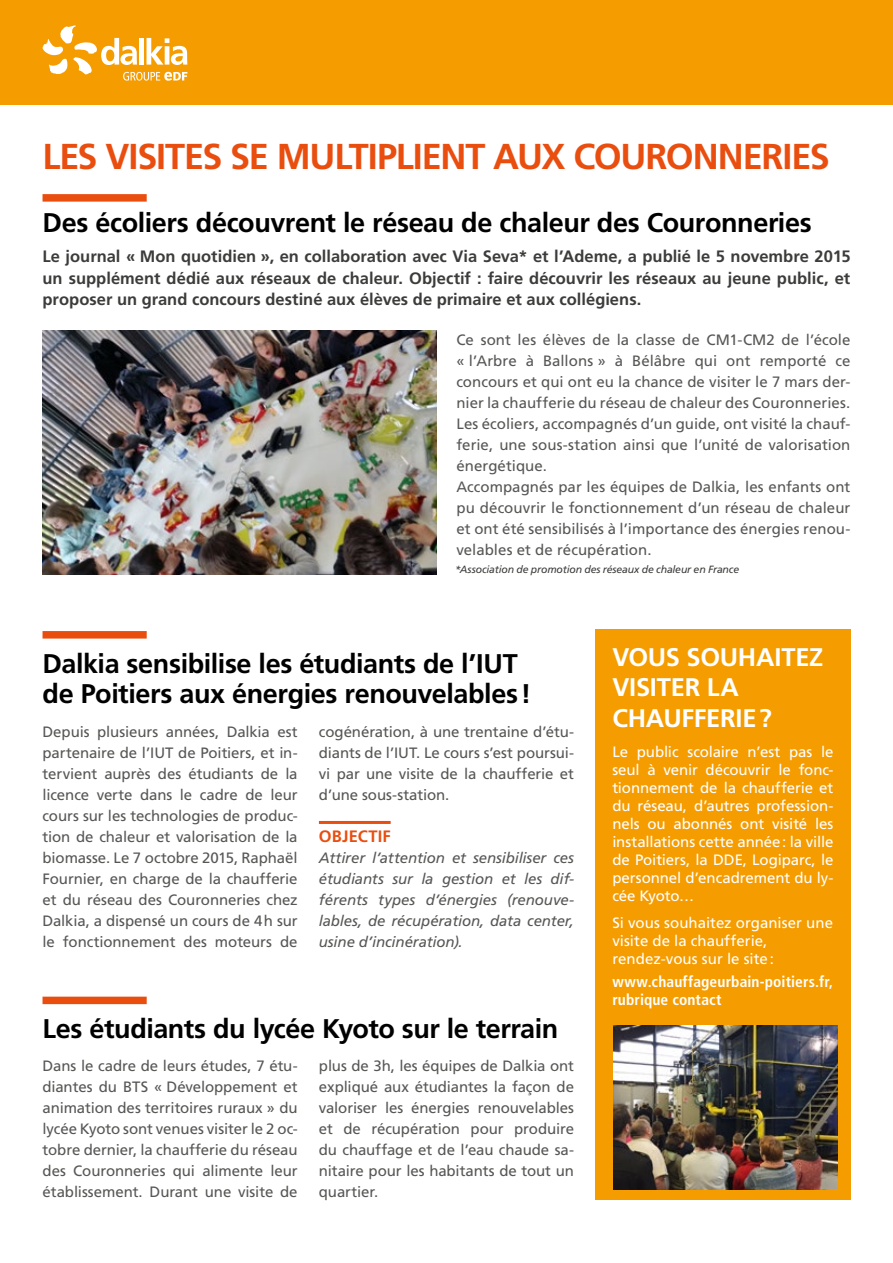
<style>
.page{position:relative;width:893px;height:1263px;background:#fff}
.page>*{position:absolute;margin:0;border:0;box-sizing:border-box;transform-origin:0 0}
.t1{font:700 36px "Frutiger";letter-spacing:-.03em;color:#e94e0f}
.t2{font:700 27px/30px "Frutiger";letter-spacing:-.015em;color:#000}
.t3{font:700 25.5px/30.6px "Frutiger";letter-spacing:-.01em;color:#fff}
.t4{font:700 16.5px/21px "Frutiger";color:#3c3c3b;text-align:justify}
.t5{font:700 16.5px "Frutiger";letter-spacing:.01em;color:#e94e0f}
.t6{font:700 condensed 15.45px/18.6px "Frutiger";letter-spacing:.01em;color:#fff}
.t7{font:15px/21px "Frutiger";color:#575756;text-align:justify}
.t8{font:15px/18px "Frutiger";color:#fff;text-align:justify}
.t9{font:italic 15px/21px "Frutiger";letter-spacing:-.01em;color:#575756;text-align:justify}
.t10{font:italic 10.5px "Frutiger";letter-spacing:-.015em;color:#3c3c3b}
</style>
<div class="page">
<div style="left:0;top:0;width:893px;height:105px;background:#f59c00"></div>
<div style="left:595px;top:629px;width:255px;height:571px;background:#f59c00"></div>
<hr style="left:319px;top:821px;width:72px;height:3px;background:#e94e0f">
<img style="left:43px;top:331px;width:394px;height:243px">
<img style="left:614px;top:1026px;width:224px;height:163px">
<div style="left:43px;top:631px;width:104px;height:7px;background:#e94e0f"></div>
<div style="left:43px;top:194px;width:104px;height:8px;background:#e94e0f"></div>
<div style="left:43px;top:997px;width:104px;height:7px;background:#e94e0f"></div>
<svg style="left:43px;top:25px;width:144px;height:56px"></svg>
<h1 class="t1" style="left:43px;top:136px;width:789px">LES VISITES SE MULTIPLIENT AUX COURONNERIES</h1>
<h2 class="t2" style="left:43px;top:208px;width:771px">Des écoliers découvrent le réseau de chaleur des Couronneries</h2>
<p class="t4" style="left:43px;top:246px;width:809px">Le journal « Mon quotidien », en collaboration avec Via Seva* et l’Ademe, a publié le 5 novembre 2015 un supplément dédié aux réseaux de chaleur. Objectif : faire découvrir les réseaux au jeune public, et proposer un grand concours destiné aux élèves de primaire et aux collégiens.</p>
<p class="t7" style="left:456px;top:329px;width:396px;text-align:left">Ce sont les élèves de la classe de CM1-CM2 de l’école « l’Arbre à Ballons » à Bélâbre qui ont remporté ce concours et qui ont eu la chance de visiter le 7 mars der&shy;nier la chaufferie du réseau de chaleur des Couronneries.<br>Les écoliers, accompagnés d’un guide, ont visité la chauf&shy;ferie, une sous-station ainsi que l’unité de valorisation énergétique.<br>Accompagnés par les équipes de Dalkia, les enfants ont pu découvrir le fonctionnement d’un réseau de chaleur et ont été sensibilisés à l’importance des énergies renou&shy;velables et de récupération.</p>
<p class="t10" style="left:455px;top:563px;width:286px">*Association de promotion des réseaux de chaleur en France</p>
<h2 class="t2" style="left:43px;top:649px;width:490px">Dalkia sensibilise les étudiants de l’IUT de Poitiers aux énergies renouvelables!</h2>
<p class="t7" style="left:43px;top:721px;width:257px">Depuis plusieurs années, Dalkia est partenaire de l’IUT de Poitiers, et in&shy;tervient auprès des étudiants de la licence verte dans le cadre de leur cours sur les technologies de produc&shy;tion de chaleur et valorisation de la biomasse. Le 7 octobre 2015, Raphaël Fournier, en charge de la chaufferie et du réseau des Couronneries chez Dalkia, a dispensé un cours de 4h sur le fonctionnement des moteurs de</p>
<p class="t7" style="left:319px;top:721px;width:257px">cogénération, à une trentaine d’étu&shy;diants de l’IUT. Le cours s’est poursui&shy;vi par une visite de la chaufferie et d’une sous-station.</p>
<p class="t5" style="left:319px;top:826px;width:73px">OBJECTIF</p>
<p class="t9" style="left:319px;top:847px;width:257px">Attirer l’attention et sensibiliser ces étudiants sur la gestion et les dif&shy;férents types d’énergies (renouve&shy;lables, de récupération, data center, usine d’incinération).</p>
<h2 class="t2" style="left:43px;top:1014px;width:517px">Les étudiants du lycée Kyoto sur le terrain</h2>
<p class="t7" style="left:43px;top:1056px;width:257px">Dans le cadre de leurs études, 7 étu&shy;diantes du BTS « Développement et animation des territoires ruraux » du lycée Kyoto sont venues visiter le 2 oc&shy;tobre dernier, la chaufferie du réseau des Couronneries qui alimente leur établissement. Durant une visite de</p>
<p class="t7" style="left:319px;top:1056px;width:257px">plus de 3h, les équipes de Dalkia ont expliqué aux étudiantes la façon de valoriser les énergies renouvelables et de récupération pour produire du chauffage et de l’eau chaude sa&shy;nitaire pour les habitants de tout un quartier.</p>
<h3 class="t3" style="left:612px;top:641px;width:212px">VOUS SOUHAITEZ<br>VISITER LA<br>CHAUFFERIE?</h3>
<p class="t8" style="left:612px;top:743px;width:223px">Le public scolaire n’est pas le seul à venir découvrir le fonc&shy;tionnement de la chaufferie et du réseau, d’autres profession&shy;nels ou abonnés ont visité les installations cette année: la ville de Poitiers, la DDE, Logiparc, le personnel d’encadrement du ly&shy;cée Kyoto…</p>
<p class="t8" style="left:612px;top:914px;width:222px;text-align:left">Si vous souhaitez organiser une visite de la chaufferie, rendez-vous sur le site:</p>
<p class="t6" style="left:612px;top:972px;width:222px">www.chauffageurbain-poitiers.fr, rubrique contact</p>
</div>
